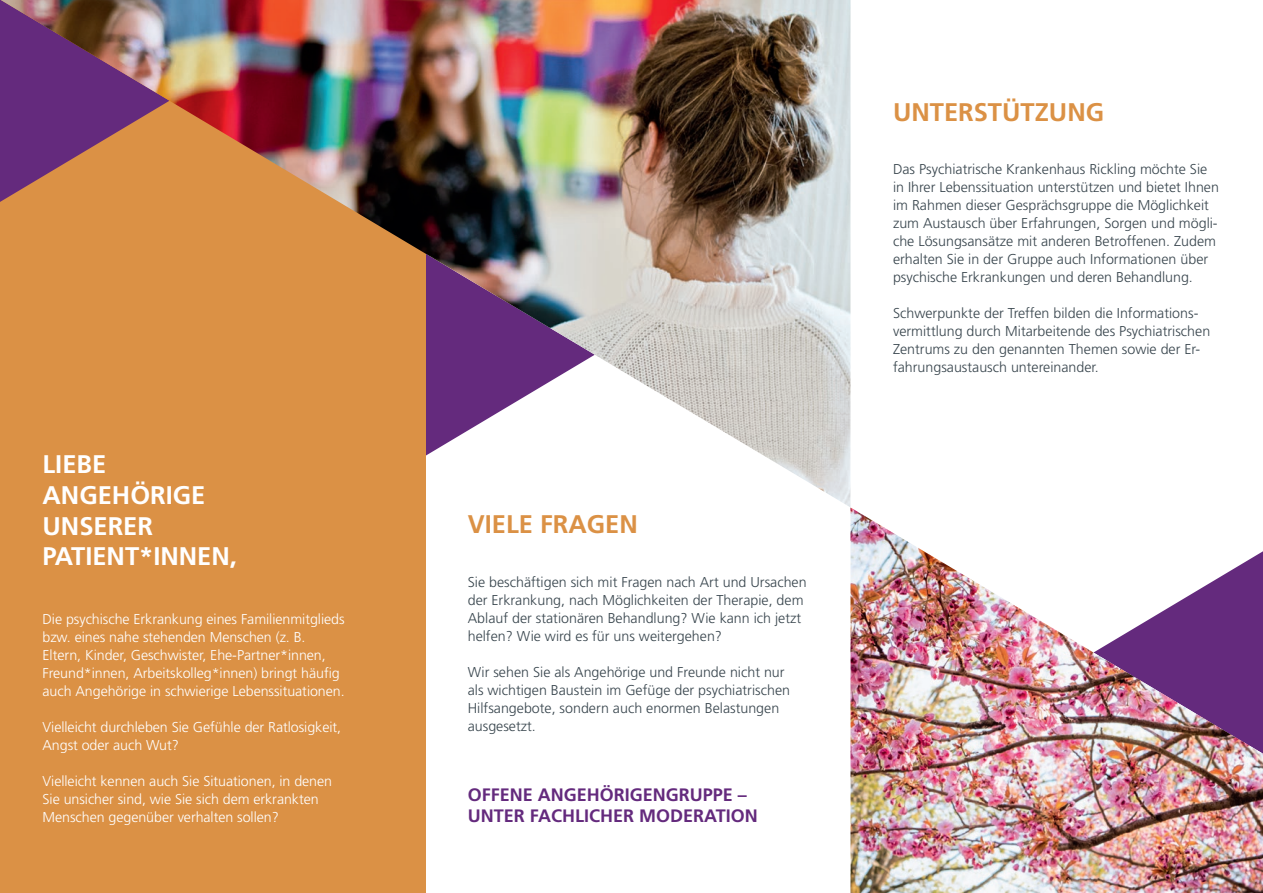
<style>
.page{position:relative;width:1263px;height:893px;background:#fff}
.page>*{position:absolute;margin:0;border:0;box-sizing:border-box;transform-origin:0 0}
.t1{font:700 25.5px/30.6px "Frutiger LT Std";color:#fff}
.t2{font:700 25.5px "Frutiger LT Std";color:#db9145}
.t3{font:700 18px/21px "Frutiger LT Std";color:#642a7d}
.t4{font:300 14.25px/18px "Frutiger LT Std";color:#38454d}
.t5{font:300 14.25px/18px "Frutiger LT Std";letter-spacing:-.005em;color:#fff}
</style>
<div class="page">
<div style="left:0;top:0;width:425px;height:893px;background:#db9145"></div>
<img style="left:850px;top:507px;width:413px;height:386px">
<img style="left:1px;top:0;width:849px;height:507px">
<h1 class="t1" style="left:43px;top:449px;width:196px">LIEBE<br>ANGEHÖRIGE<br>UNSERER<br>PATIENT*INNEN,</h1>
<p class="t5" style="left:43px;top:610px;width:304px">Die psychische Erkrankung eines Familienmitglieds bzw. eines nahe stehenden Menschen (z. B.<br>Eltern, Kinder, Geschwister, Ehe-Partner*innen, Freund*innen, Arbeitskolleg*innen) bringt häufig auch Angehörige in schwierige Lebenssituationen.</p>
<p class="t5" style="left:43px;top:718px;width:300px">Vielleicht durchleben Sie Gefühle der Ratlosigkeit,<br>Angst oder auch Wut?</p>
<p class="t5" style="left:43px;top:772px;width:291px">Vielleicht kennen auch Sie Situationen, in denen<br>Sie unsicher sind, wie Sie sich dem erkrankten<br>Menschen gegenüber verhalten sollen?</p>
<h1 class="t2" style="left:468px;top:509px;width:172px">VIELE FRAGEN</h1>
<p class="t4" style="left:468px;top:574px;width:340px">Sie beschäftigen sich mit Fragen nach Art und Ursachen der Erkrankung, nach Möglichkeiten der Therapie, dem Ablauf der stationären Behandlung? Wie kann ich jetzt helfen? Wie wird es für uns weitergehen?</p>
<p class="t4" style="left:468px;top:664px;width:324px">Wir sehen Sie als Angehörige und Freunde nicht nur als wichtigen Baustein im Gefüge der psychiatrischen Hilfsangebote, sondern auch enormen Belastungen ausgesetzt.</p>
<p class="t3" style="left:468px;top:784px;width:292px">OFFENE ANGEHÖRIGENGRUPPE –<br>UNTER FACHLICHER MODERATION</p>
<h1 class="t2" style="left:893px;top:97px;width:213px">UNTERSTÜTZUNG</h1>
<p class="t4" style="left:893px;top:161px;width:327px">Das Psychiatrische Krankenhaus Rickling möchte Sie in Ihrer Lebenssituation unterstützen und bietet Ihnen im Rahmen dieser Gesprächsgruppe die Möglichkeit zum Austausch über Erfahrungen, Sorgen und mögli&shy;che Lösungsansätze mit anderen Betroffenen. Zudem erhalten Sie in der Gruppe auch Informationen über psychische Erkrankungen und deren Behandlung.</p>
<p class="t4" style="left:893px;top:305px;width:319px">Schwerpunkte der Treffen bilden die Informations&shy;vermittlung durch Mitarbeitende des Psychiatrischen Zentrums zu den genannten Themen sowie der Er&shy;fahrungsaustausch untereinander.</p>
</div>
